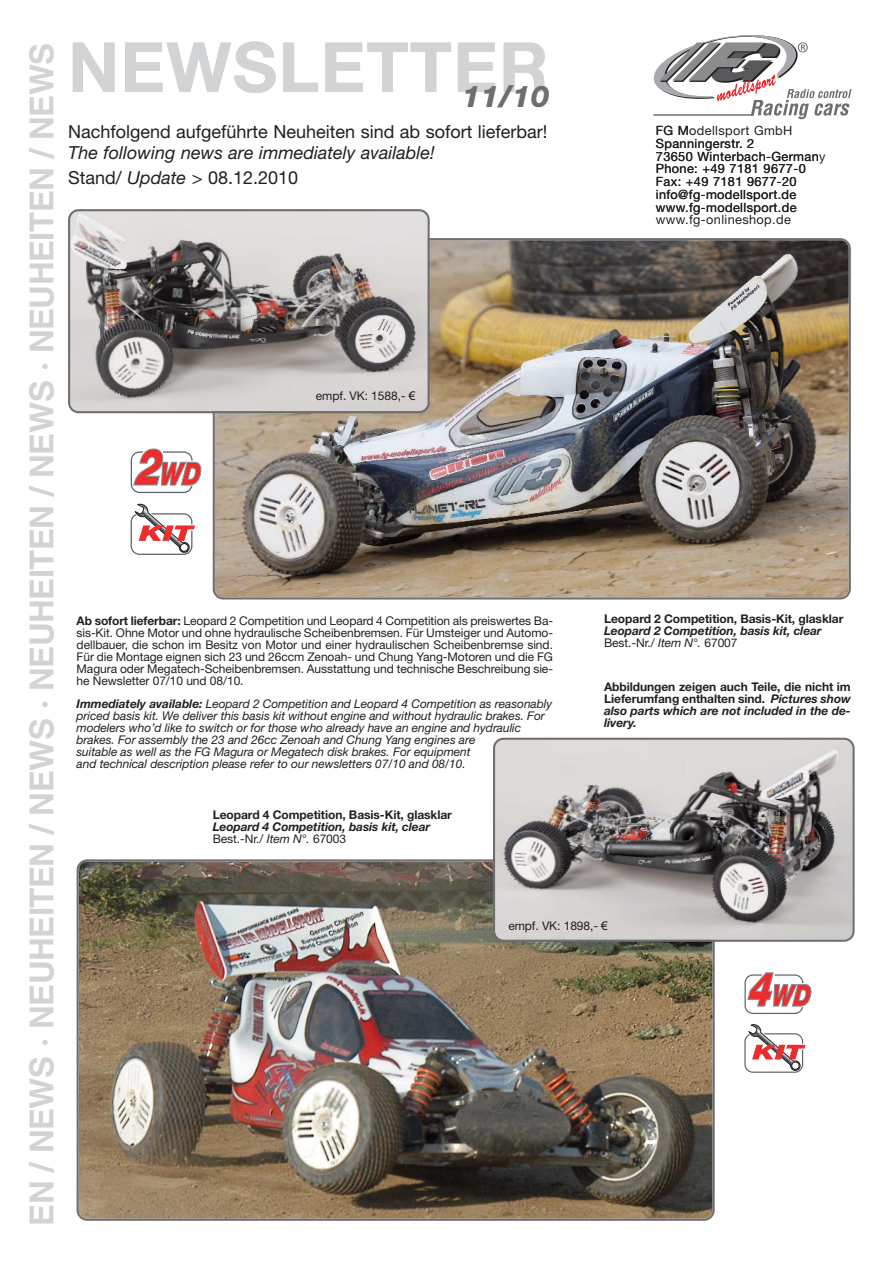
<style>
.page{position:relative;width:893px;height:1263px;background:#fff}
.page>*{position:absolute;margin:0;border:0;box-sizing:border-box;transform-origin:0 0}
.t1{font:700 69px "Helvetica Neue";letter-spacing:.015em;color:#d1d3d4}
.t2{font:700 33px "Helvetica";letter-spacing:-.015em;color:#d1d3d4}
.t3{font:italic 800 30px "Helvetica Neue";color:#6d6e70}
.t4{font:italic 18px/25.5px "Helvetica Neue";color:#231f20}
.t5{font:18px "Helvetica Neue";color:#231f20}
.t6{font:12.75px/12.8px "Helvetica Neue";letter-spacing:.03em;color:#231f20}
.t7{font:12px/12px "Helvetica Neue";letter-spacing:-.005em;color:#231f20;text-align:justify}
.t8{font:italic 12px/12px "Helvetica Neue";letter-spacing:-.005em;color:#231f20}
.t9{font:700 12px/12px "Helvetica Neue";letter-spacing:-.005em;color:#231f20;text-align:justify}
.t10{font:italic 700 12px/12px "Helvetica Neue";letter-spacing:-.005em;color:#231f20}
.s1{font-style:normal}
.s2{font-family:"Arial"}
.s3{font-weight:700}
.s4{font-weight:400;font-style:normal}
.s5{font-weight:400}
.s6{font-style:italic}
</style>
<div class="page">
<svg style="left:653px;top:35px;width:198px;height:84px"></svg>
<img style="left:213px;top:238px;width:637px;height:362px">
<svg style="left:68px;top:209px;width:361px;height:204px;background:#aba6a5"></svg>
<img style="left:77px;top:859px;width:637px;height:362px">
<svg style="left:493px;top:738px;width:361px;height:204px;background:#aaa5a4"></svg>
<svg style="left:131px;top:504px;width:64px;height:51px"></svg>
<svg style="left:131px;top:449px;width:70px;height:44px"></svg>
<svg style="left:744px;top:972px;width:67px;height:42px"></svg>
<svg style="left:744px;top:1024px;width:61px;height:49px"></svg>
<h2 class="t2" style="left:30px;top:1226px;width:1185px;rotate:-90deg">EN / NEWS · NEUHEITEN / NEWS · NEUHEITEN / NEWS · NEUHEITEN / NEWS</h2>
<h1 class="t1" style="left:68px;top:43px;width:482px">NEWSLETTER</h1>
<h3 class="t3" style="left:461px;top:85px;width:89px">11/10</h3>
<h3 class="t5" style="left:68px;top:125px;width:481px">Nachfolgend aufgeführte Neuheiten sind ab sofort lieferbar!</h3>
<h3 class="t4" style="left:68px;top:142px;width:368px">The following news are immediately available!<br><span class="s1">Stand/</span> Update <span class="s1">&gt; 08.12.2010</span></h3>
<p class="t7" style="left:316px;top:391px;width:101px">empf. VK: 1588,- <span class="s2">€</span></p>
<p class="t6" style="left:656px;top:119px;width:171px;line-height:25.5px">FG Modellsport GmbH<br>73650 Winterbach-Germany</p>
<p class="t6" style="left:656px;top:132px;width:151px;line-height:25.5px">Spanningerstr. 2<br>Phone: +49 7181 9677-0</p>
<p class="t6" style="left:656px;top:177px;width:142px;text-align:justify">Fax: +49 7181 9677-20 info@fg-modellsport.de www.fg-modellsport.de www.fg-onlineshop.de</p>
<p class="t7" style="left:77px;top:616px;width:478px"><span class="s3">Ab sofort lieferbar:</span> Leopard 2 Competition und Leopard 4 Competition als preiswertes Ba&shy;sis-Kit. Ohne Motor und ohne hydraulische Scheibenbremsen. Für Umsteiger und Automo&shy;dellbauer, die schon im Besitz von Motor und einer hydraulischen Scheibenbremse sind.<br>Für die Montage eignen sich 23 und 26ccm Zenoah- und Chung Yang-Motoren und die FG Magura oder Megatech-Scheibenbremsen. Ausstattung und technische Beschreibung sie&shy;he Newsletter 07/10 und 08/10.</p>
<p class="t9" style="left:604px;top:614px;width:241px">Leopard 2 Competition, Basis-Kit, glasklar</p>
<p class="t10" style="left:604px;top:626px;width:219px">Leopard 2 Competition, basis kit, clear<br><span class="s4">Best.-Nr./</span> <span class="s5">Item N°.</span> <span class="s4">67007</span></p>
<p class="t9" style="left:604px;top:682px;width:248px">Abbildungen zeigen auch Teile, die nicht im Lieferumfang enthalten sind. <span class="s6">Pictures show also parts which are not included in the de&shy;livery.</span></p>
<p class="t8" style="left:77px;top:699px;width:477px"><span class="s3">Immediately available:</span> Leopard 2 Competition and Leopard 4 Competition as reasonably priced basis kit. We deliver this basis kit without engine and without hydraulic brakes. For modelers who’d like to switch or for those who already have an engine and hydraulic brakes. For assembly the 23 and 26cc Zenoah and Chung Yang engines are<br>suitable as well as the FG Magura or Megatech disk brakes. For equipment<br>and technical description please refer to our newsletters 07/10 and 08/10.</p>
<p class="t9" style="left:213px;top:810px;width:241px">Leopard 4 Competition, Basis-Kit, glasklar</p>
<p class="t10" style="left:213px;top:822px;width:219px">Leopard 4 Competition, basis kit, clear<br><span class="s4">Best.-Nr./</span> <span class="s5">Item N°.</span> <span class="s4">67003</span></p>
<p class="t7" style="left:508px;top:921px;width:101px">empf. VK: 1898,- <span class="s2">€</span></p>
</div>
